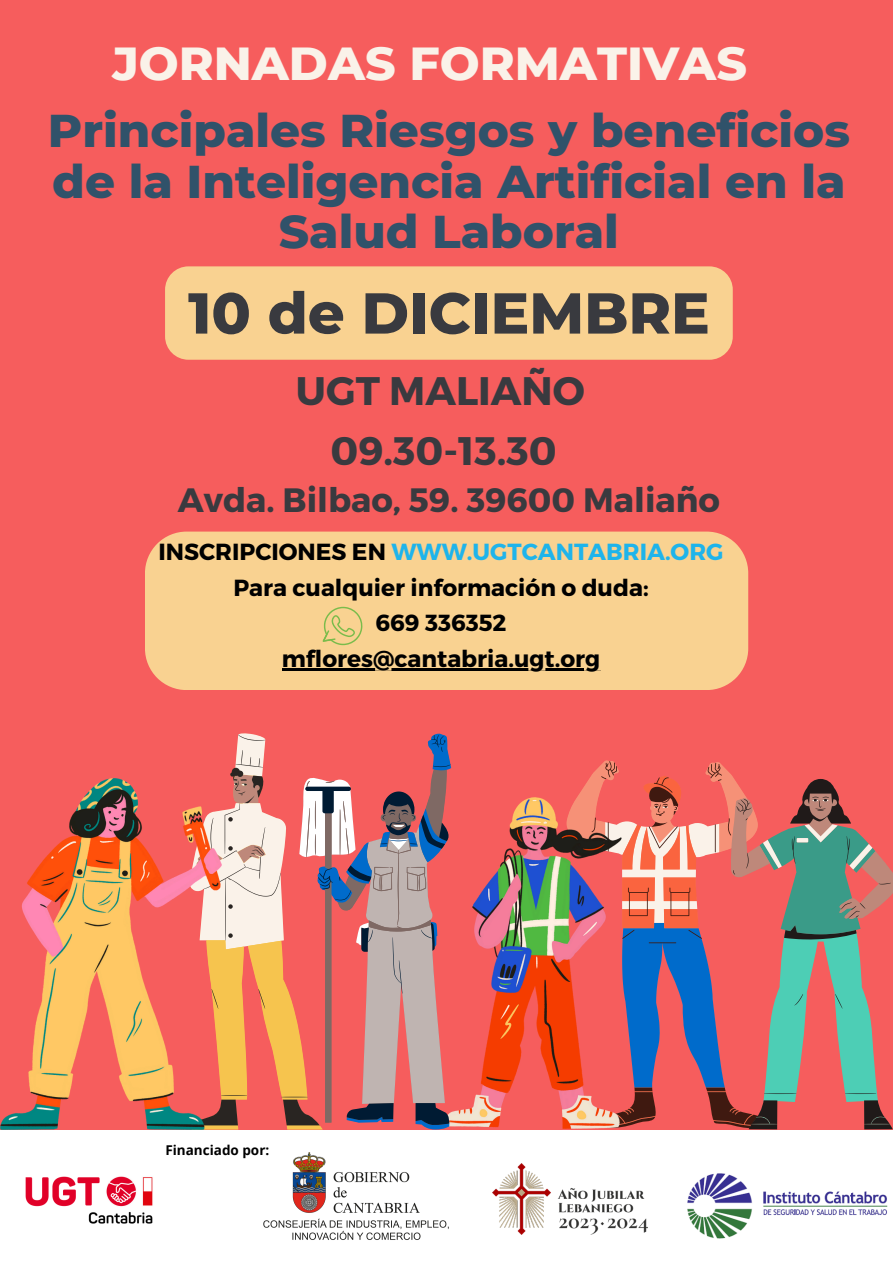
<style>
.page{position:relative;width:893px;height:1263px;background:#f65d5d}
.page>*{position:absolute;margin:0;border:0;box-sizing:border-box;transform-origin:0 0}
.t1{font:800 57.53px "Montserrat";color:#393a3f}
.t2{font:800 47.25px "Montserrat";color:#faf2e9}
.t3{font:800 46.88px/50.2px "Montserrat";color:#30526a;text-align:center}
.t4{font:700 39.75px "Montserrat";color:#393a3f}
.t5{font:700 33.75px "Montserrat";color:#393a3f}
.t6{font:700 23.25px "Montserrat";color:#000}
.t7{font:700 23.25px "Montserrat";color:#1eb4eb}
.t8{font:700 13.5px "Open Sans";color:#000}
.s1{color:#000}
</style>
<div class="page">
<img style="left:0;top:779px;width:222px;height:351px">
<img style="left:451px;top:798px;width:170px;height:331px">
<svg style="left:189px;top:733px;width:127px;height:396px"></svg>
<svg style="left:305px;top:735px;width:147px;height:391px"></svg>
<svg style="left:566px;top:760px;width:327px;height:364px"></svg>
<svg style="left:733px;top:779px;width:159px;height:350px"></svg>
<div style="left:0;top:1130px;width:893px;height:133px;background:#fff"></div>
<img style="left:25px;top:1176px;width:128px;height:48px">
<img style="left:687px;top:1174px;width:200px;height:65px">
<img style="left:263px;top:1152px;width:186px;height:88px">
<img style="left:492px;top:1164px;width:155px;height:71px">
<div style="left:145px;top:532px;width:603px;height:158px;background:#f9d291"></div>
<div style="left:165px;top:266px;width:568px;height:94px;background:#f9d291;border-radius:23px"></div>
<hr style="left:282px;top:668px;width:318px;height:2px;background:#000">
<svg style="left:323px;top:607px;width:40px;height:38px;background:#e0cd83"></svg>
<h2 class="t2" style="left:112px;top:34px;width:636px">JORNADAS FORMATIVAS</h2>
<h3 class="t3" style="left:48px;top:105px;width:803px">Principales Riesgos y beneficios de la Inteligencia Artificial en la<br>Salud Laboral</h3>
<p class="t1" style="left:188px;top:278px;width:523px">10 de DICIEMBRE</p>
<p class="t4" style="left:296px;top:365px;width:290px">UGT MALIAÑO</p>
<p class="t4" style="left:330px;top:425px;width:228px">09.30-13.30</p>
<p class="t5" style="left:178px;top:478px;width:544px">Avda. Bilbao, 59. 39600 Maliaño</p>
<p class="t7" style="left:158px;top:537px;width:566px"><span class="s1">INSCRIPCIONES EN</span> WWW.UGTCANTABRIA.ORG</p>
<p class="t6" style="left:233px;top:572px;width:417px">Para cualquier información o duda:</p>
<p class="t6" style="left:375px;top:608px;width:132px">669 336352</p>
<p class="t6" style="left:282px;top:643px;width:320px">mflores@cantabria.ugt.org</p>
<p class="t8" style="left:165px;top:1140px;width:105px">Financiado por:</p>
</div>
